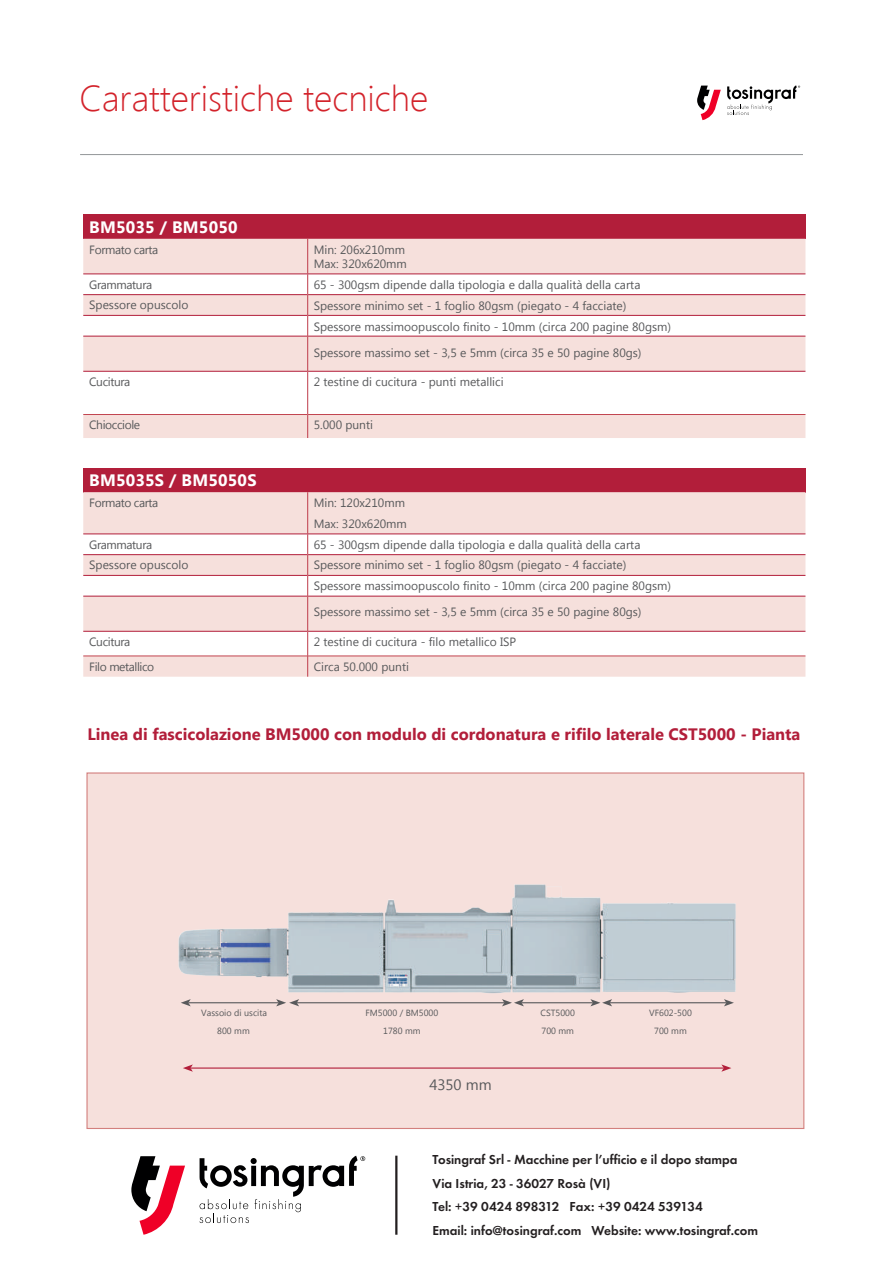
<style>
.page{position:relative;width:893px;height:1263px;background:#fff}
.page>*{position:absolute;margin:0;border:0;box-sizing:border-box;transform-origin:0 0}
.t1{font:300 36px "Segoe UI";color:#d3232b}
.t2{font:700 16.5px "Segoe UI";color:#b21e3a}
.t3{font:700 16.5px "Segoe UI";letter-spacing:.015em;color:#fff}
.t4{font:15px "Segoe UI";color:#58595b}
.t5{font:600 13.5px/23.7px "Futura TOT";color:#231f20}
.t6{font:12px/21px "Segoe UI";color:#58595b}
.t7{font:12px "Segoe UI";letter-spacing:-.03em;color:#58595b}
.t8{font:12px "Segoe UI";letter-spacing:-.035em;color:#58595b}
.t9{font:9px/18px "Segoe UI";color:#58595b;text-align:center}
</style>
<div class="page">
<svg style="left:697px;top:86px;width:24px;height:34px"></svg>
<svg style="left:727px;top:85px;width:73px;height:30px"></svg>
<div style="left:86px;top:772px;width:718px;height:357px;background:#f6e0dc;border:1px solid #d3807e"></div>
<img style="left:178px;top:884px;width:558px;height:123px">
<hr style="left:80px;top:154px;width:723px;height:1px;background:#939698">
<div style="left:83px;top:468px;width:722px;height:24px;background:#b21e3a"></div>
<svg style="left:83px;top:492px;width:722px;height:185px;fill:#f6e0dc"></svg>
<hr style="left:83px;top:554px;width:224px;height:1px;background:#b21e3a">
<hr style="left:308px;top:554px;width:497px;height:1px;background:#b21e3a">
<hr style="left:83px;top:575px;width:224px;height:1px;background:#b21e3a">
<hr style="left:308px;top:575px;width:497px;height:1px;background:#b21e3a">
<hr style="left:83px;top:596px;width:224px;height:1px;background:#b21e3a">
<hr style="left:308px;top:596px;width:497px;height:1px;background:#b21e3a">
<hr style="left:83px;top:631px;width:224px;height:1px;background:#b21e3a">
<hr style="left:308px;top:631px;width:497px;height:1px;background:#b21e3a">
<hr style="left:83px;top:655px;width:224px;height:1px;background:#c24651">
<hr style="left:308px;top:655px;width:497px;height:1px;background:#c24651">
<hr style="left:307px;top:492px;width:1px;height:41px;background:#be3c4b">
<svg style="left:307px;top:534px;width:1px;height:62px"></svg>
<hr style="left:307px;top:596px;width:1px;height:35px;background:#be3c4b">
<svg style="left:307px;top:631px;width:1px;height:46px"></svg>
<hr style="left:83px;top:533px;width:225px;height:1px;background:#b21e3a">
<hr style="left:308px;top:533px;width:497px;height:1px;background:#b21e3a">
<div style="left:83px;top:215px;width:722px;height:24px;background:#b21e3a"></div>
<svg style="left:83px;top:239px;width:722px;height:199px;fill:#f6e0dc"></svg>
<hr style="left:83px;top:294px;width:224px;height:1px;background:#b21e3a">
<hr style="left:308px;top:294px;width:497px;height:1px;background:#b21e3a">
<hr style="left:83px;top:315px;width:224px;height:1px;background:#b21e3a">
<hr style="left:308px;top:315px;width:497px;height:1px;background:#b21e3a">
<hr style="left:83px;top:336px;width:224px;height:1px;background:#b21e3a">
<hr style="left:308px;top:336px;width:497px;height:1px;background:#b21e3a">
<hr style="left:83px;top:371px;width:224px;height:1px;background:#b21e3a">
<hr style="left:308px;top:371px;width:497px;height:1px;background:#b21e3a">
<hr style="left:83px;top:414px;width:224px;height:1px;background:#c24651">
<hr style="left:308px;top:414px;width:497px;height:1px;background:#c24651">
<hr style="left:307px;top:239px;width:1px;height:34px;background:#be3c4b">
<svg style="left:307px;top:274px;width:1px;height:62px"></svg>
<hr style="left:307px;top:336px;width:1px;height:35px;background:#be3c4b">
<hr style="left:307px;top:371px;width:1px;height:43px;background:#be3c4b">
<svg style="left:307px;top:414px;width:1px;height:24px"></svg>
<hr style="left:83px;top:273px;width:225px;height:1px;background:#b21e3a">
<hr style="left:308px;top:273px;width:497px;height:1px;background:#b21e3a">
<hr style="left:190px;top:1067px;width:534px;height:2px;background:#b21e3a">
<svg style="left:183px;top:1064px;width:10px;height:8px"></svg>
<svg style="left:721px;top:1064px;width:10px;height:8px"></svg>
<hr style="left:522px;top:1002px;width:71px;height:1px;background:#58595b">
<hr style="left:297px;top:1002px;width:207px;height:1px;background:#58595b">
<svg style="left:502px;top:999px;width:22px;height:7px"></svg>
<hr style="left:610px;top:1002px;width:116px;height:1px;background:#58595b">
<svg style="left:590px;top:999px;width:22px;height:7px"></svg>
<svg style="left:724px;top:999px;width:10px;height:7px"></svg>
<hr style="left:188px;top:1002px;width:91px;height:1px;background:#58595b">
<svg style="left:181px;top:999px;width:10px;height:7px"></svg>
<svg style="left:276px;top:999px;width:23px;height:7px"></svg>
<svg style="left:131px;top:1156px;width:54px;height:79px"></svg>
<svg style="left:199px;top:1156px;width:166px;height:67px"></svg>
<hr style="left:395px;top:1156px;width:2px;height:79px;background:#231f20">
<h1 class="t1" style="left:80px;top:74px;width:350px">Caratteristiche tecniche</h1>
<h2 class="t3" style="left:89px;top:215px;width:150px">BM5035 / BM5050</h2>
<p class="t8" style="left:89px;top:241px;width:71px">Formato carta</p>
<p class="t6" style="left:314px;top:241px;width:95px;line-height:14.4px">Min: 206x210mm<br>Max: 320x620mm</p>
<p class="t7" style="left:89px;top:276px;width:64px">Grammatura</p>
<p class="t6" style="left:314px;top:273px;width:328px">65 - 300gsm dipende dalla tipologia e dalla qualità della carta</p>
<p class="t6" style="left:89px;top:294px;width:101px">Spessore opuscolo</p>
<p class="t6" style="left:314px;top:342px;width:329px">Spessore massimo set - 3,5 e 5mm (circa 35 e 50 pagine 80gs)</p>
<p class="t7" style="left:89px;top:373px;width:43px">Cucitura</p>
<p class="t6" style="left:314px;top:371px;width:191px">2 testine di cucitura - punti metallici</p>
<p class="t7" style="left:89px;top:417px;width:52px">Chiocciole</p>
<p class="t6" style="left:314px;top:414px;width:61px">5.000 punti</p>
<p class="t6" style="left:314px;top:294px;width:359px">Spessore minimo set - 1 foglio 80gsm (piegato - 4 facciate)<br>Spessore massimoopuscolo finito - 10mm (circa 200 pagine 80gsm)</p>
<h2 class="t3" style="left:89px;top:468px;width:169px">BM5035S / BM5050S</h2>
<p class="t8" style="left:89px;top:494px;width:71px">Formato carta</p>
<p class="t6" style="left:314px;top:492px;width:95px">Min: 120x210mm<br>Max: 320x620mm</p>
<p class="t7" style="left:89px;top:536px;width:64px">Grammatura</p>
<p class="t6" style="left:314px;top:533px;width:328px">65 - 300gsm dipende dalla tipologia e dalla qualità della carta</p>
<p class="t6" style="left:89px;top:554px;width:101px">Spessore opuscolo</p>
<p class="t6" style="left:314px;top:554px;width:359px">Spessore minimo set - 1 foglio 80gsm (piegato - 4 facciate)<br>Spessore massimoopuscolo finito - 10mm (circa 200 pagine 80gsm)</p>
<p class="t6" style="left:314px;top:601px;width:329px">Spessore massimo set - 3,5 e 5mm (circa 35 e 50 pagine 80gs)</p>
<p class="t7" style="left:89px;top:633px;width:43px">Cucitura</p>
<p class="t6" style="left:314px;top:631px;width:204px">2 testine di cucitura - filo metallico ISP</p>
<p class="t7" style="left:89px;top:658px;width:67px">Filo metallico</p>
<p class="t6" style="left:314px;top:655px;width:97px">Circa 50.000 punti</p>
<h2 class="t2" style="left:88px;top:722px;width:714px">Linea di fascicolazione BM5000 con modulo di cordonatura e rifilo laterale CST5000 - Pianta</h2>
<p class="t9" style="left:201px;top:1004px;width:67px">Vassoio di uscita<br>800 mm</p>
<p class="t9" style="left:365px;top:1004px;width:74px">FM5000 / BM5000<br>1780 mm</p>
<p class="t9" style="left:540px;top:1004px;width:36px;text-align:left">CST5000<br>700 mm</p>
<p class="t9" style="left:649px;top:1004px;width:44px">VF602-500<br>700 mm</p>
<p class="t4" style="left:429px;top:1074px;width:64px">4350 mm</p>
<p class="t5" style="left:433px;top:1147px;width:327px">Tosingraf Srl - Macchine per l’ufficio e il dopo stampa Via Istria, 23 - 36027 Rosà (VI)<br>Tel: +39 0424 898312 Fax: +39 0424 539134<br>Email: info@tosingraf.com Website: www.tosingraf.com</p>
</div>
